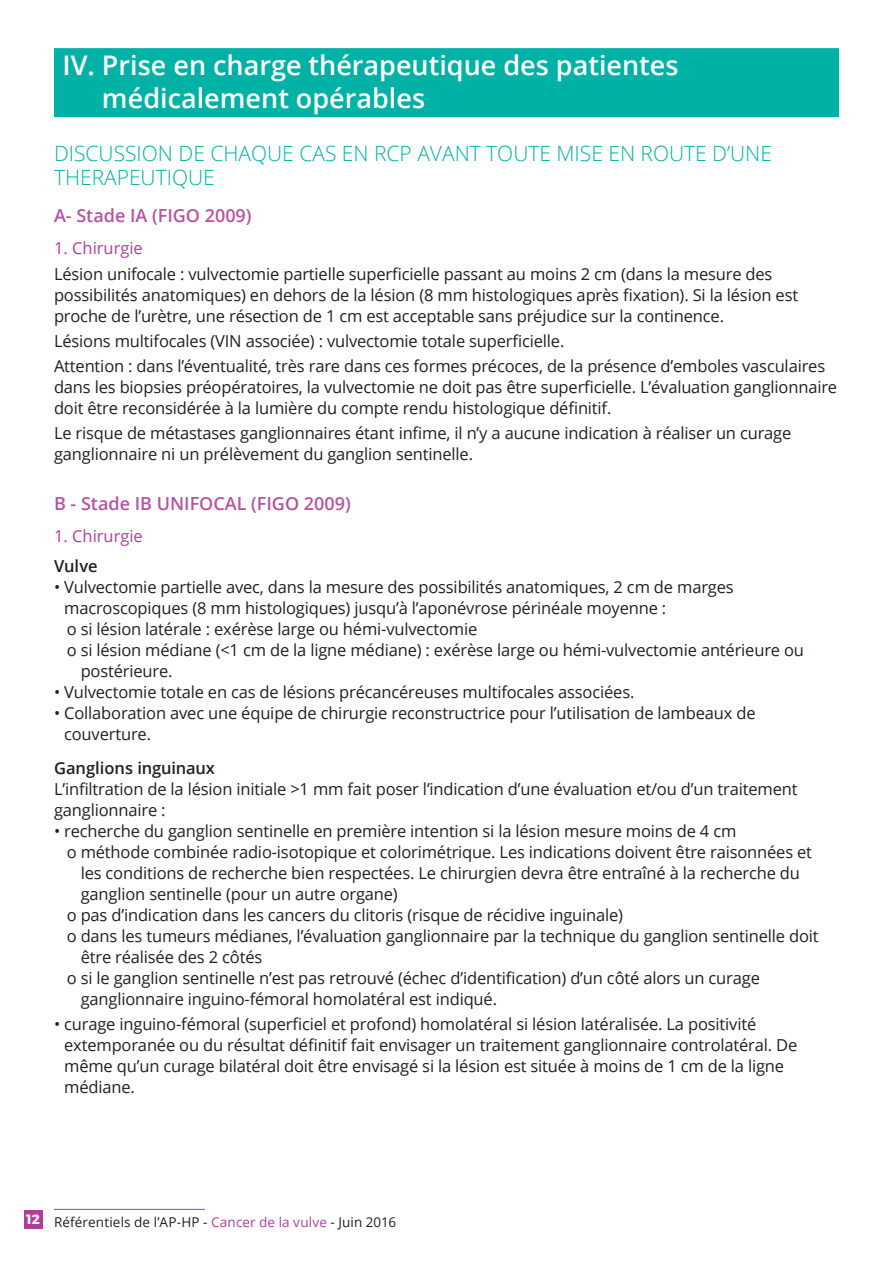
<style>
.page{position:relative;width:893px;height:1263px;background:#fff}
.page>*{position:absolute;margin:0;border:0;box-sizing:border-box;transform-origin:0 0}
.t1{font:600 27px/33px "Open Sans";color:#fff}
.t2{font:300 21px/24px "Open Sans";color:#00b1a6}
.t3{font:600 18px "Open Sans";color:#b753a0}
.t4{font:16.5px/21px "Open Sans";letter-spacing:-.01em;color:#241f1f}
.t5{font:600 16.5px "Open Sans";letter-spacing:-.005em;color:#241f1f}
.t6{font:16.5px "Open Sans";color:#b03e98}
.t7{font:13.5px "Open Sans";letter-spacing:.01em;color:#241f1f}
.s1{color:#b03e98}
</style>
<div class="page">
<div style="left:24px;top:1210px;width:18px;height:18px;background:#b03e98"></div>
<hr style="left:54px;top:1209px;width:151px;height:1px;background:#b03e98">
<div style="left:54px;top:48px;width:785px;height:69px;background:#00b1a6"></div>
<h1 class="t1" style="left:102px;top:48px;width:578px;text-indent:-39px">IV. Prise en charge thérapeutique des patientes médicalement opérables</h1>
<p class="t2" style="left:54px;top:141px;width:719px">DISCUSSION DE CHAQUE CAS EN RCP AVANT TOUTE MISE EN ROUTE D’UNE<br>THERAPEUTIQUE</p>
<p class="t3" style="left:54px;top:203px;width:199px">A- Stade IA (FIGO 2009)</p>
<p class="t6" style="left:54px;top:237px;width:90px">1. Chirurgie</p>
<p class="t4" style="left:54px;top:263px;width:746px">Lésion unifocale : vulvectomie partielle superficielle passant au moins 2 cm (dans la mesure des possibilités anatomiques) en dehors de la lésion (8 mm histologiques après fixation). Si la lésion est proche de l’urètre, une résection de 1 cm est acceptable sans préjudice sur la continence.</p>
<p class="t4" style="left:54px;top:328px;width:773px;line-height:25.2px">Lésions multifocales (VIN associée) : vulvectomie totale superficielle.<br>Attention : dans l’éventualité, très rare dans ces formes précoces, de la présence d’emboles vasculaires</p>
<p class="t4" style="left:54px;top:376px;width:785px">dans les biopsies préopératoires, la vulvectomie ne doit pas être superficielle. L’évaluation ganglionnaire doit être reconsidérée à la lumière du compte rendu histologique définitif.</p>
<p class="t4" style="left:54px;top:423px;width:739px">Le risque de métastases ganglionnaires étant infime, il n’y a aucune indication à réaliser un curage ganglionnaire ni un prélèvement du ganglion sentinelle.</p>
<p class="t3" style="left:54px;top:491px;width:298px">B - Stade IB UNIFOCAL (FIGO 2009)</p>
<p class="t6" style="left:54px;top:525px;width:90px">1. Chirurgie</p>
<p class="t5" style="left:54px;top:554px;width:45px">Vulve</p>
<p class="t4" style="left:54px;top:576px;width:681px">• Vulvectomie partielle avec, dans la mesure des possibilités anatomiques, 2 cm de marges</p>
<p class="t4" style="left:64px;top:597px;width:604px">macroscopiques (8 mm histologiques) jusqu’à l’aponévrose périnéale moyenne :</p>
<p class="t4" style="left:67px;top:618px;width:412px">o si lésion latérale : exérèse large ou hémi-vulvectomie</p>
<p class="t4" style="left:67px;top:639px;width:739px">o si lésion médiane (&lt;1 cm de la ligne médiane) : exérèse large ou hémi-vulvectomie antérieure ou</p>
<p class="t4" style="left:81px;top:660px;width:93px">postérieure.</p>
<p class="t4" style="left:54px;top:681px;width:582px">• Vulvectomie totale en cas de lésions précancéreuses multifocales associées.</p>
<p class="t4" style="left:64px;top:702px;width:693px;text-indent:-10px">• Collaboration avec une équipe de chirurgie reconstructrice pour l’utilisation de lambeaux de couverture.</p>
<p class="t5" style="left:54px;top:756px;width:162px">Ganglions inguinaux</p>
<p class="t4" style="left:54px;top:778px;width:745px">L’infiltration de la lésion initiale &gt;1 mm fait poser l’indication d’une évaluation et/ou d’un traitement ganglionnaire :</p>
<p class="t4" style="left:54px;top:820px;width:684px">• recherche du ganglion sentinelle en première intention si la lésion mesure moins de 4 cm</p>
<p class="t4" style="left:67px;top:841px;width:747px">o méthode combinée radio-isotopique et colorimétrique. Les indications doivent être raisonnées et</p>
<p class="t4" style="left:81px;top:862px;width:721px">les conditions de recherche bien respectées. Le chirurgien devra être entraîné à la recherche du</p>
<p class="t4" style="left:81px;top:883px;width:319px">ganglion sentinelle (pour un autre organe)</p>
<p class="t4" style="left:67px;top:904px;width:558px">o pas d’indication dans les cancers du clitoris (risque de récidive inguinale)</p>
<p class="t4" style="left:67px;top:925px;width:753px">o dans les tumeurs médianes, l’évaluation ganglionnaire par la technique du ganglion sentinelle doit</p>
<p class="t4" style="left:81px;top:946px;width:183px">être réalisée des 2 côtés</p>
<p class="t4" style="left:67px;top:967px;width:695px">o si le ganglion sentinelle n’est pas retrouvé (échec d’identification) d’un côté alors un curage</p>
<p class="t4" style="left:81px;top:988px;width:418px">ganglionnaire inguino-fémoral homolatéral est indiqué.</p>
<p class="t4" style="left:64px;top:1013px;width:735px;text-indent:-10px">• curage inguino-fémoral (superficiel et profond) homolatéral si lésion latéralisée. La positivité extemporanée ou du résultat définitif fait envisager un traitement ganglionnaire controlatéral. De même qu’un curage bilatéral doit être envisagé si la lésion est située à moins de 1 cm de la ligne médiane.</p>
<p class="t7" style="left:26px;top:1212px;width:371px"><sup>12</sup> Référentiels de l’AP-HP - <span class="s1">Cancer de la vulve</span> - Juin 2016</p>
</div>
